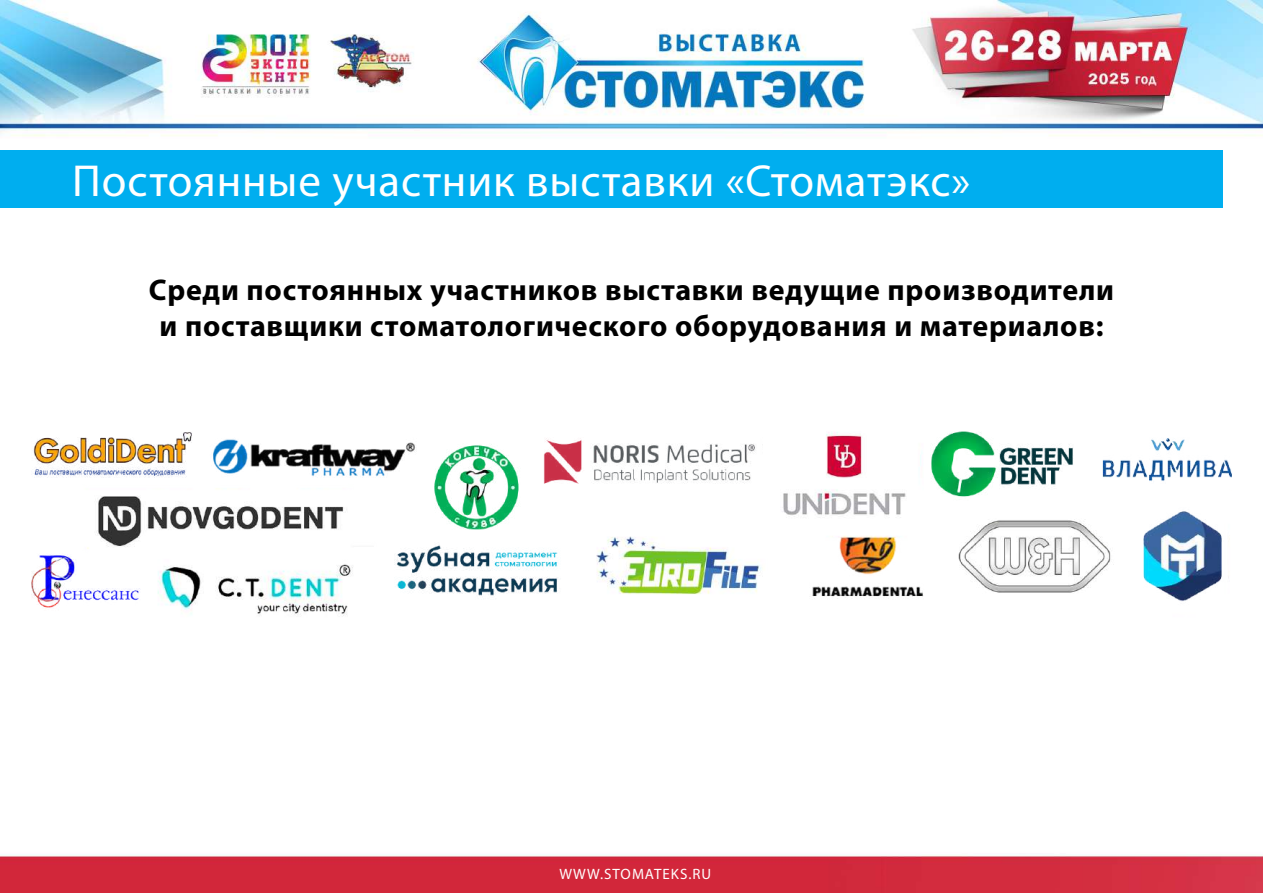
<style>
.page{position:relative;width:1263px;height:893px;background:#fff}
.page>*{position:absolute;margin:0;border:0;box-sizing:border-box;transform-origin:0 0}
.t1{font:45px "Myriad Pro";letter-spacing:.02em;color:#fff}
.t2{font:700 30px/36px "Myriad Pro";letter-spacing:.025em;color:#000;text-align:center}
.t3{font:15px "Myriad Pro";letter-spacing:.07em;color:#fff}
</style>
<div class="page">
<img style="left:0;top:0;width:1263px;height:893px">
<div style="left:0;top:151px;width:1222px;height:57px;background:#00aeef"></div>
<img style="left:31px;top:421px;width:1201px;height:204px">
<h1 class="t1" style="left:72px;top:153px;width:900px">Постоянные участник выставки «Стоматэкс»</h1>
<p class="t2" style="left:149px;top:271px;width:967px">Среди постоянных участников выставки ведущие производители и поставщики стоматологического оборудования и материалов:</p>
<p class="t3" style="left:559px;top:864px;width:153px">WWW.STOMATEKS.RU</p>
</div>
